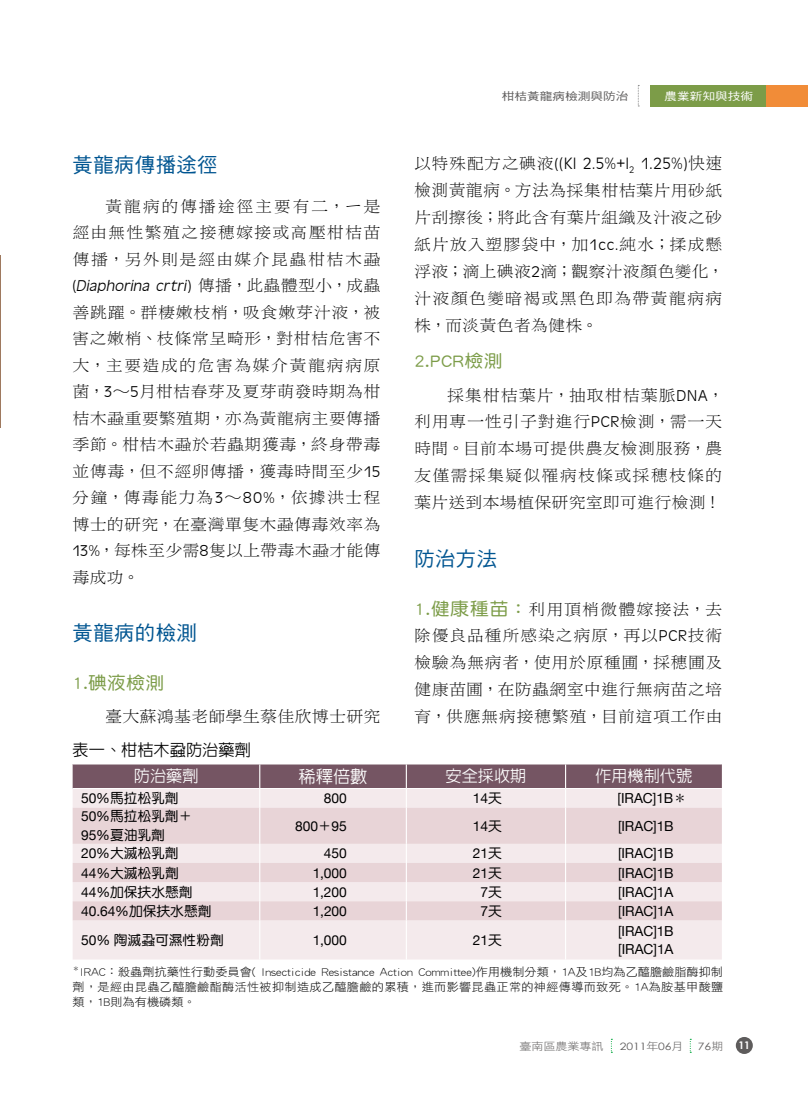
<style>
.page{position:relative;width:808px;height:1106px;background:#fff}
.page>*{position:absolute;margin:0;border:0;box-sizing:border-box;transform-origin:0 0}
.t1{font:20.25px "DF Hei Std W5";letter-spacing:.025em;color:#005591}
.t2{font:17.7px "DF Yuan Std W5";letter-spacing:.025em;color:#7c9c48;scale:1.05 1}
.t3{font:500 17.25px "AR New Hei B5";color:#fff}
.t4{font:16.95px "Antique Oli T Ligh";color:#000}
.t5{font:16.2px/26.8px "DF Li Song Std W3";letter-spacing:.025em;color:#000;text-align:justify;scale:1.06 1}
.t6{font:italic 16.2px "Antique Oli T Ligh";color:#000;scale:1.04 1}
.t7{font:16.2px "DF Li Song Std W3";letter-spacing:.005em;color:#000;scale:1.06 1}
.t8{font:500 16.2px "AR New Hei B5";color:#fff}
.t9{font:500 16.2px "AR New Hei B5";color:#000}
.t10{font:13.8px/18.8px "Helvetica Neue";letter-spacing:-.005em;color:#000}
.t11{font:13.8px/18.8px "DF Yuan Std W5";letter-spacing:-.005em;color:#000}
.t12{font:11.55px/15px "DF Hei Std W3";letter-spacing:.025em;color:#000;text-align:justify;scale:1.05 1}
.t13{font:10.8px "DF Hei Std W5";letter-spacing:.005em;color:#5e5c5c;scale:1.17 1}
.t14{font:10.8px "DF Hei Std W5";letter-spacing:.005em;color:#fff;scale:1.17 1}
.t15{font:10.5px "DF Hei Std W3";color:#5e5c5c;scale:1.14 1}
.t16{font:700 10.5px "Century Gothic";color:#fff}
.t17{font:10.2px "Century Gothic";letter-spacing:-.005em;color:#5e5c5c;scale:1.19 1}
.t18{font:6.75px "DF Hei Std W3";color:#000;scale:1.05 1}
.s1{font-family:"DF Hei Std W3"}
.s2{font-style:normal}
.s3{font-family:"DF Li Song Std W3";font-style:normal}
.s4{font-family:"DF Hei Std W3";font-style:normal}
.s5{font-family:"Antique Oli T Ligh"}
.s6{font-family:"DF Li Song Std W3";font-size:16.2px}
.s7{font-size:16.2px}
.s8{font-family:"DF Li Song Std W3"}
.s9{font-size:16.95px}
.s10{font-family:"DF Hei Std W3";font-size:16.95px}
.s11{font-family:"DF Yuan Std W5";font-size:17.7px;color:#7c9c48}
.s12{font-family:"Helvetica Neue"}
.s13{font-family:"DF Yuan Std W5"}
.s14{font-family:"DF Hei Std W3";font-size:10.5px}
</style>
<div class="page">
<div style="left:651px;top:85px;width:157px;height:21px;background:#7c9c48"></div>
<svg style="left:638px;top:85px;width:1px;height:22px"></svg>
<div style="left:766px;top:85px;width:42px;height:21px;background:#f18c38"></div>
<div style="left:736px;top:1037px;width:17px;height:17px;background:#5e5c5c;border-radius:50%"></div>
<hr style="left:0;top:255px;width:1px;height:173px;background:#9e795f">
<div style="left:73px;top:920px;width:649px;height:39px;background:#f4eaec"></div>
<svg style="left:73px;top:807px;width:649px;height:113px;background:#ecdbde"></svg>
<svg style="left:73px;top:764px;width:649px;height:43px;background:#ad97a0"></svg>
<hr style="left:259px;top:807px;width:1px;height:36px;background:#fff">
<hr style="left:406px;top:807px;width:1px;height:36px;background:#fff">
<hr style="left:565px;top:807px;width:1px;height:36px;background:#fff">
<svg style="left:259px;top:843px;width:1px;height:77px"></svg>
<svg style="left:406px;top:843px;width:1px;height:77px"></svg>
<svg style="left:565px;top:843px;width:1px;height:77px"></svg>
<hr style="left:259px;top:920px;width:1px;height:39px;background:#fff">
<hr style="left:406px;top:920px;width:1px;height:39px;background:#fff">
<hr style="left:565px;top:920px;width:1px;height:39px;background:#fff">
<hr style="left:73px;top:788px;width:187px;height:1px;background:#fff">
<hr style="left:260px;top:788px;width:146px;height:1px;background:#fff">
<hr style="left:406px;top:788px;width:159px;height:1px;background:#fff">
<hr style="left:566px;top:788px;width:156px;height:1px;background:#fff">
<p class="t1" style="left:73px;top:154px;width:146px">黃龍病傳播途徑</p>
<p class="t5" style="left:72px;top:193px;width:292px;line-height:26.4px;text-indent:33px">黃龍病的傳播途徑主要有二<span class="s1">，</span>ㄧ是經由無性繁殖之接穗嫁接或高壓柑桔苗傳播<span class="s1">，</span>另外則是經由媒介昆蟲柑桔木蝨</p>
<p class="t6" style="left:72px;top:277px;width:298px"><span class="s2">(</span>Diaphorina crtri<span class="s2">)</span> <span class="s3">傳播</span><span class="s4">，</span><span class="s3">此蟲體型小</span><span class="s4">，</span><span class="s3">成蟲</span></p>
<p class="t5" style="left:72px;top:298px;width:292px">善跳躍<span class="s1">。</span>群棲嫩枝梢<span class="s1">，</span>吸食嫩芽汁液<span class="s1">，</span>被害之嫩梢<span class="s1">、</span>枝條常呈畸形<span class="s1">，</span>對柑桔危害不大<span class="s1">，</span>主要造成的危害為媒介黃龍病病原菌<span class="s1">，</span><span class="s5">3</span><span class="s1">～</span><span class="s5">5</span>月柑桔春芽及夏芽萌發時期為柑桔木蝨重要繁殖期<span class="s1">，</span>亦為黃龍病主要傳播季節<span class="s1">。</span>柑桔木蝨於若蟲期獲毒<span class="s1">，</span>終身帶毒並傳毒<span class="s1">，</span>但不經卵傳播<span class="s1">，</span>獲毒時間至少<span class="s5">15</span>分鐘<span class="s1">，</span>傳毒能力為<span class="s5">3</span><span class="s1">～</span><span class="s5">80%</span><span class="s1">，</span>依據洪士程博士的研究<span class="s1">，</span>在臺灣單隻木蝨傳毒效率為<span class="s5">13%</span><span class="s1">，</span>每株至少需<span class="s5">8</span>隻以上帶毒木蝨才能傳毒成功<span class="s1">。</span></p>
<p class="t1" style="left:73px;top:622px;width:126px">黃龍病的檢測</p>
<p class="t2" style="left:73px;top:673px;width:88px">1.碘液檢測</p>
<p class="t7" style="left:105px;top:707px;width:261px">臺大蘇鴻基老師學生蔡佳欣博士研究</p>
<p class="t13" style="left:502px;top:90px;width:110px">柑桔黃龍病檢測與防治</p>
<p class="t14" style="left:664px;top:90px;width:77px">農業新知與技術</p>
<p class="t4" style="left:414px;top:155px;width:310px"><span class="s6">以特殊配方之碘液</span><span class="s7">(</span>(KI 2.5%+I<sub>2</sub> 1.25%)<span class="s8">快速</span></p>
<p class="t5" style="left:414px;top:176px;width:294px"><span class="s9">檢測黃龍病</span><span class="s10">。</span><span class="s9">方法為</span>採集柑桔葉片用砂紙片刮擦後<span class="s1">；</span>將此含有葉片組織及汁液之砂紙片放入塑膠袋中<span class="s1">，</span>加<span class="s5">1cc.</span>純水<span class="s1">；</span>揉成懸浮液<span class="s1">；</span>滴上碘液<span class="s5">2</span>滴<span class="s1">；</span>觀察汁液顏色變化<span class="s1">，</span>汁液顏色變暗褐或黑色即為帶黃龍病病株<span class="s1">，</span>而淡黃色者為健株<span class="s1">。</span></p>
<p class="t2" style="left:414px;top:351px;width:85px">2.PCR檢測</p>
<p class="t5" style="left:414px;top:381px;width:294px;text-indent:33px">採集柑桔葉片<span class="s1">，</span>抽取柑桔葉脈<span class="s5">DNA</span><span class="s1">，</span>利用專一性引子對進行<span class="s5">PCR</span>檢測<span class="s1">，</span>需一天時間<span class="s1">。</span>目前本場可提供農友檢測服務<span class="s1">，</span>農友僅需採集疑似罹病枝條或採穗枝條的葉片送到本場植保研究室即可進行檢測<span class="s1">！</span></p>
<p class="t1" style="left:414px;top:547px;width:84px">防治方法</p>
<p class="t5" style="left:414px;top:595px;width:293px"><span class="s11">1.健康種苗：</span>利用頂梢微體嫁接法<span class="s1">，</span>去除優良品種所感染之病原<span class="s1">，</span>再以<span class="s5">PCR</span>技術檢驗為無病者<span class="s1">，</span>使用於原種圃<span class="s1">，</span>採穗圃及健康苗圃<span class="s1">，</span>在防蟲網室中進行無病苗之培育<span class="s1">，</span>供應無病接穗繁殖<span class="s1">，</span>目前這項工作由</p>
<p class="t9" style="left:73px;top:742px;width:180px">表一、柑桔木蝨防治藥劑</p>
<p class="t8" style="left:134px;top:768px;width:66px">防治藥劑</p>
<p class="t3" style="left:299px;top:767px;width:70px">稀釋倍數</p>
<p class="t8" style="left:445px;top:768px;width:82px">安全採收期</p>
<p class="t8" style="left:595px;top:768px;width:99px">作用機制代號</p>
<p class="t11" style="left:81px;top:788px;width:99px"><span class="s12">50%</span>馬拉松乳劑</p>
<p class="t10" style="left:324px;top:788px;width:24px">800</p>
<p class="t10" style="left:473px;top:788px;width:30px">14<span class="s13">天</span></p>
<p class="t10" style="left:618px;top:788px;width:71px">[IRAC]1B<span class="s13">＊</span></p>
<p class="t11" style="left:81px;top:806px;width:113px"><span class="s12">50%</span>馬拉松乳劑＋<br><span class="s12">95%</span>夏油乳劑</p>
<p class="t10" style="left:295px;top:816px;width:53px">800<span class="s13">＋</span>95</p>
<p class="t10" style="left:473px;top:816px;width:30px">14<span class="s13">天</span></p>
<p class="t10" style="left:618px;top:816px;width:57px">[IRAC]1B</p>
<p class="t11" style="left:81px;top:843px;width:99px"><span class="s12">20%</span>大滅松乳劑</p>
<p class="t10" style="left:324px;top:844px;width:24px">450</p>
<p class="t10" style="left:473px;top:844px;width:30px">21<span class="s13">天</span></p>
<p class="t10" style="left:618px;top:844px;width:57px">[IRAC]1B</p>
<p class="t11" style="left:81px;top:863px;width:99px"><span class="s12">44%</span>大滅松乳劑</p>
<p class="t10" style="left:313px;top:863px;width:36px">1,000</p>
<p class="t10" style="left:473px;top:863px;width:30px">21<span class="s13">天</span></p>
<p class="t10" style="left:618px;top:863px;width:57px">[IRAC]1B</p>
<p class="t11" style="left:81px;top:882px;width:113px"><span class="s12">44%</span>加保扶水懸劑</p>
<p class="t10" style="left:313px;top:882px;width:36px">1,200</p>
<p class="t10" style="left:480px;top:882px;width:23px">7<span class="s13">天</span></p>
<p class="t10" style="left:618px;top:882px;width:57px">[IRAC]1A</p>
<p class="t10" style="left:81px;top:901px;width:132px">40.64%<span class="s13">加保扶水懸劑</span></p>
<p class="t10" style="left:313px;top:901px;width:36px">1,200</p>
<p class="t10" style="left:480px;top:901px;width:23px">7<span class="s13">天</span></p>
<p class="t10" style="left:618px;top:901px;width:57px">[IRAC]1A</p>
<p class="t11" style="left:81px;top:930px;width:144px"><span class="s12">50%</span> 陶滅蝨可濕性粉劑</p>
<p class="t10" style="left:313px;top:930px;width:36px">1,000</p>
<p class="t10" style="left:473px;top:930px;width:30px">21<span class="s13">天</span></p>
<p class="t10" style="left:618px;top:921px;width:57px">[IRAC]1B [IRAC]1A</p>
<p class="t18" style="left:73px;top:964px;width:8px">＊</p>
<p class="t12" style="left:73px;top:964px;width:621px;text-indent:7px">IRAC：殺蟲劑抗藥性行動委員會( Insecticide Resistance Action Committee)作用機制分類，1A及1B均為乙醯膽鹼脂酶抑制劑，是經由昆蟲乙醯膽鹼酯酶活性被抑制造成乙醯膽鹼的累積，進而影響昆蟲正常的神經傳導而致死。1A為胺基甲酸鹽類，1B則為有機磷類。</p>
<p class="t15" style="left:519px;top:1040px;width:75px">臺南區農業專訊</p>
<p class="t17" style="left:620px;top:1039px;width:55px">2011<span class="s14">年</span>06<span class="s14">月</span></p>
<p class="t17" style="left:698px;top:1039px;width:23px">76<span class="s14">期</span></p>
<p class="t16" style="left:738px;top:1038px;width:13px">11</p>
</div>
